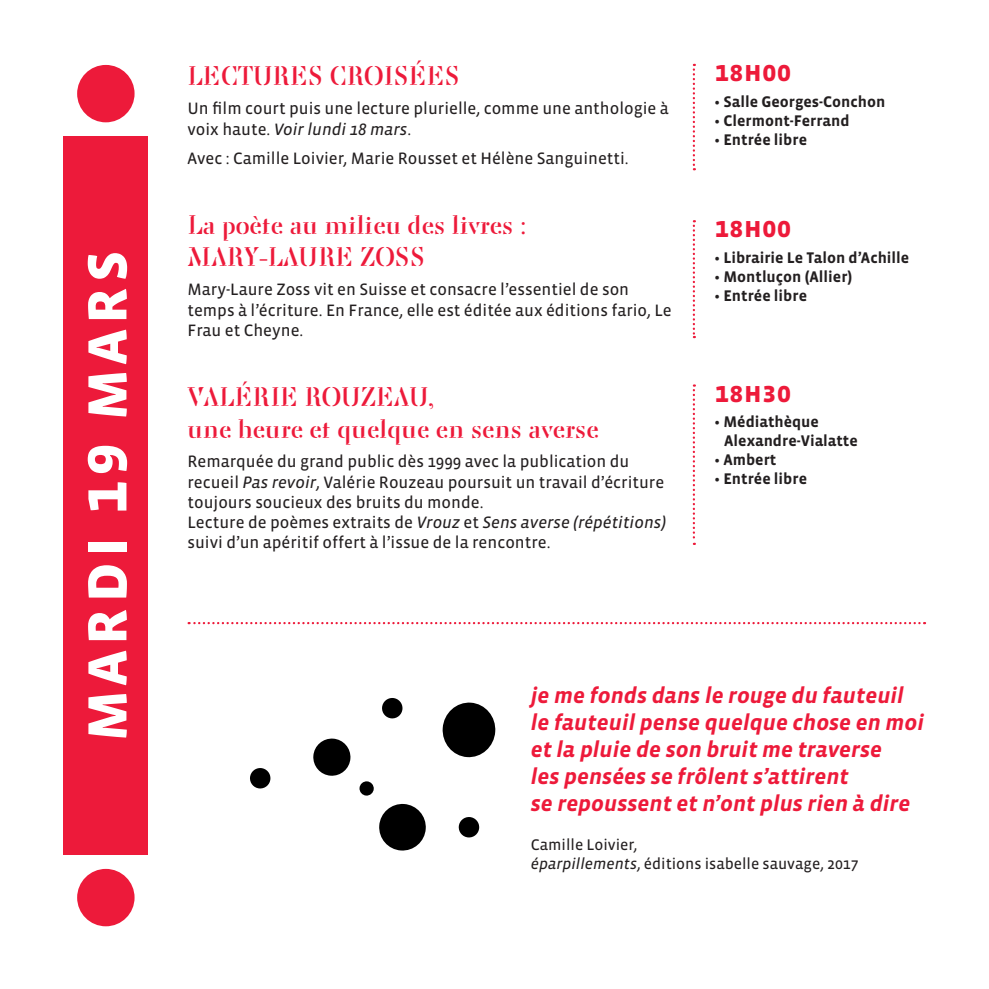
<style>
.page{position:relative;width:989px;height:989px;background:#fff}
.page>*{position:absolute;margin:0;border:0;box-sizing:border-box;transform-origin:0 0}
.t1{font:69.75px "Vista Sans SC Bold";letter-spacing:.05em;color:#fff}
.t2{font:29.25px "Vista Sans SC Bold";color:#ed1a3a}
.t3{font:27px/32.4px "Saluzzo";color:#ed1a3a}
.t4{font:italic 700 22.5px/27px "Vista Sans";color:#ed1a3a}
.t5{font:16.88px/20.2px "Vista Sans Reg";color:#231f20}
.t6{font:700 15.75px/18.9px "Vista Sans";color:#231f20}
.t7{font:15.75px/18.9px "Vista Sans Reg";color:#231f20}
.s1{font-style:italic}
</style>
<div class="page">
<div style="left:64px;top:136px;width:84px;height:719px;background:#ed1a3a"></div>
<div style="left:77px;top:65px;width:58px;height:57px;background:#ed1a3a;border-radius:50%"></div>
<div style="left:77px;top:869px;width:58px;height:57px;background:#ed1a3a;border-radius:50%"></div>
<svg style="left:692px;top:64px;width:3px;height:106px"></svg>
<svg style="left:692px;top:220px;width:3px;height:118px"></svg>
<svg style="left:692px;top:384px;width:3px;height:161px"></svg>
<svg style="left:189px;top:622px;width:736px;height:2px"></svg>
<svg style="left:313px;top:738px;width:38px;height:38px"></svg>
<svg style="left:442px;top:702px;width:54px;height:56px"></svg>
<div style="left:250px;top:767px;width:21px;height:22px;background:#000;border-radius:50%"></div>
<div style="left:359px;top:781px;width:15px;height:15px;background:#000;border-radius:50%"></div>
<svg style="left:379px;top:803px;width:47px;height:48px"></svg>
<div style="left:382px;top:697px;width:21px;height:21px;background:#000;border-radius:50%"></div>
<div style="left:458px;top:816px;width:21px;height:21px;background:#000;border-radius:50%"></div>
<h1 class="t1" style="left:67px;top:741px;width:494px;rotate:-90deg">mardi 19 mars</h1>
<h3 class="t3" style="left:187px;top:60px;width:273px">LECTURES CROISÉES</h3>
<p class="t5" style="left:187px;top:99px;width:483px">Un film court puis une lecture plurielle, comme une anthologie à voix haute. <span class="s1">Voir lundi 18 mars</span>.</p>
<p class="t5" style="left:187px;top:148px;width:443px">Avec : Camille Loivier, Marie Rousset et Hélène Sanguinetti.</p>
<h3 class="t3" style="left:187px;top:208px;width:341px">La poète au milieu des livres :<br>MARY-LAURE ZOSS</h3>
<p class="t5" style="left:187px;top:280px;width:486px">Mary-Laure Zoss vit en Suisse et consacre l’essentiel de son temps à l’écriture. En France, elle est éditée aux éditions fario, Le<br>Frau et Cheyne.</p>
<h3 class="t3" style="left:187px;top:380px;width:413px">VALÉRIE ROUZEAU,<br>une heure et quelque en sens averse</h3>
<p class="t5" style="left:187px;top:452px;width:480px">Remarquée du grand public dès 1999 avec la publication du recueil <span class="s1">Pas revoir</span>, Valérie Rouzeau poursuit un travail d’écriture toujours soucieux des bruits du monde.<br>Lecture de poèmes extraits de <span class="s1">Vrouz</span> et <span class="s1">Sens averse (répétitions) </span>suivi d’un apéritif offert à l’issue de la rencontre.</p>
<h2 class="t2" style="left:714px;top:56px;width:78px">18h00</h2>
<p class="t6" style="left:714px;top:92px;width:172px">• Salle Georges-Conchon</p>
<p class="t6" style="left:714px;top:111px;width:136px">• Clermont-Ferrand</p>
<p class="t6" style="left:714px;top:130px;width:94px">• Entrée libre</p>
<h2 class="t2" style="left:714px;top:213px;width:78px">18h00</h2>
<p class="t6" style="left:714px;top:249px;width:196px">• Librairie Le Talon d’Achille</p>
<p class="t6" style="left:714px;top:267px;width:139px">• Montluçon (Allier)</p>
<p class="t6" style="left:714px;top:286px;width:94px">• Entrée libre</p>
<h2 class="t2" style="left:714px;top:377px;width:78px">18h30</h2>
<p class="t6" style="left:724px;top:413px;width:135px;text-indent:-10px">• Médiathèque<br>Alexandre-Vialatte</p>
<p class="t6" style="left:714px;top:451px;width:63px">• Ambert</p>
<p class="t6" style="left:714px;top:470px;width:94px">• Entrée libre</p>
<h3 class="t4" style="left:531px;top:682px;width:395px">je me fonds dans le rouge du fauteuil le fauteuil pense quelque chose en moi et la pluie de son bruit me traverse<br>les pensées se frôlent s’attirent<br>se repoussent et n’ont plus rien à dire</h3>
<p class="t7" style="left:531px;top:835px;width:329px">Camille Loivier,<br><span class="s1">éparpillements</span>, éditions isabelle sauvage, 2017</p>
</div>
